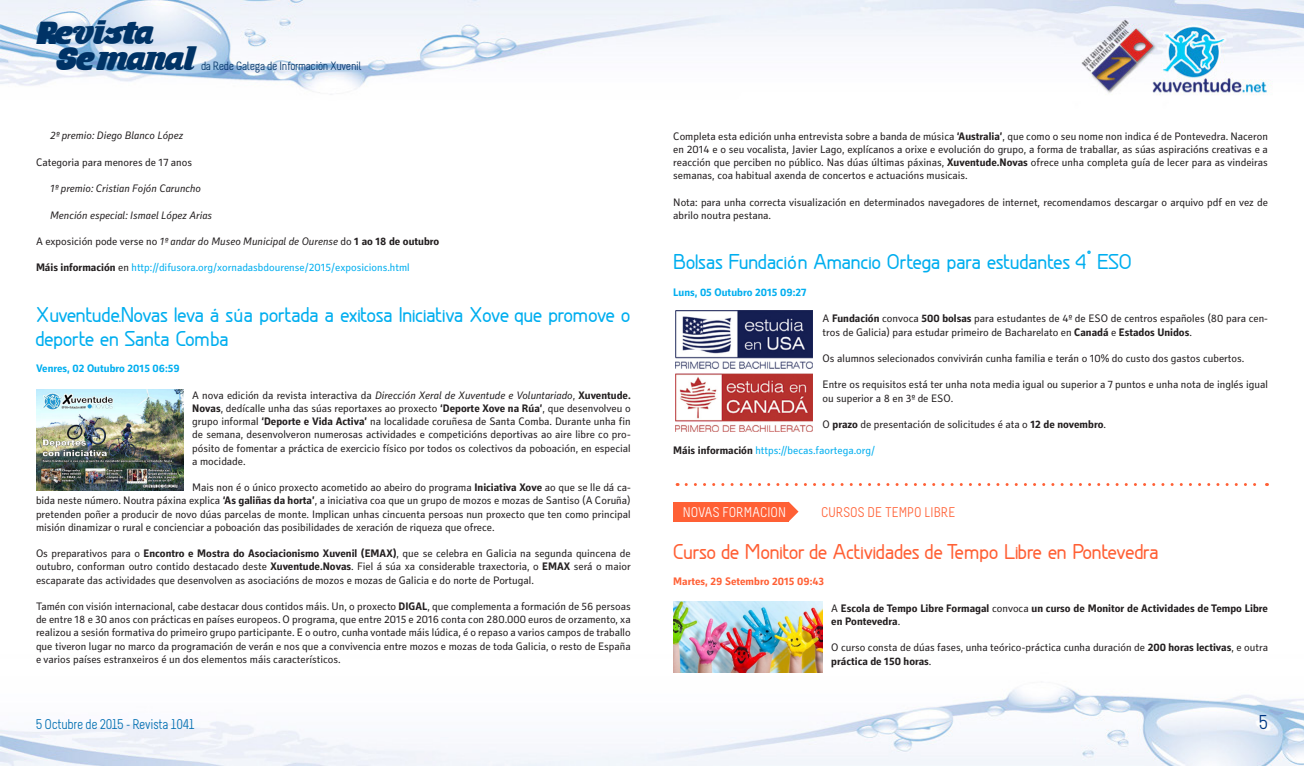
<style>
.page{position:relative;width:1304px;height:766px;background:#fff}
.page>*{position:absolute;margin:0;border:0;box-sizing:border-box;transform-origin:0 0}
.t1{font:33px/26px "Musa Ornata";letter-spacing:-.01em;color:#036}
.t2{font:700 20px/24px "Greyscale Basic";letter-spacing:-.03em;color:#00aeef}
.t3{font:700 20px "Greyscale Basic";letter-spacing:-.03em;color:#ff6035}
.t4{font:20px "Melbourne";color:#003882}
.t5{font:14px "Melbourne";letter-spacing:-.025em;color:#006fb2}
.t6{font:14px "Melbourne";color:#ff6035}
.t7{font:14px "Melbourne";color:#fff}
.t8{font:12px "Melbourne";letter-spacing:-.025em;color:#036}
.t9{font:11px/13.2px "Secca Std Demo";color:#231f20;text-align:justify}
.t10{font:italic 11px "Secca Std Demo";color:#231f20}
.t11{font:11px "Secca Std Demo";color:#00aeef}
.t12{font:700 11px/13.2px "Secca Std Demo";color:#231f20}
.t13{font:700 11px "Secca Std Demo";color:#00aeef}
.t14{font:700 11px "Secca Std Demo";color:#ff6035}
.s1{font-style:normal}
.s2{font-weight:700;font-style:normal}
.s3{font-weight:700;color:#231f20}
.s4{color:#231f20}
.s5{font-style:italic}
.s6{font-weight:700}
.s7{font-weight:400}
</style>
<div class="page">
<img style="left:0;top:0;width:1304px;height:765px">
<svg style="left:686px;top:483px;width:581px;height:3px"></svg>
<div style="left:673px;top:501px;width:116px;height:20px;background:#ff6035"></div>
<svg style="left:779px;top:501px;width:19px;height:20px"></svg>
<img style="left:36px;top:389px;width:148px;height:102px">
<img style="left:675px;top:310px;width:137px;height:121px">
<img style="left:673px;top:601px;width:150px;height:71px">
<h1 class="t1" style="left:55px;top:19px;width:142px;text-indent:-19px">Revista<br>Semanal</h1>
<p class="t8" style="left:201px;top:59px;width:162px">da Rede Galega de Información Xuvenil</p>
<p class="t10" style="left:50px;top:129px;width:135px">2º premio: Diego Blanco López</p>
<p class="t9" style="left:36px;top:156px;width:158px">Categoria para menores de 17 anos</p>
<p class="t10" style="left:50px;top:182px;width:152px">1º premio: Cristian Fojón Caruncho</p>
<p class="t10" style="left:50px;top:208px;width:164px">Mención especial: Ismael López Arias</p>
<p class="t10" style="left:36px;top:235px;width:405px"><span class="s1">A exposición pode verse no</span> 1º andar do Museo Municipal de Ourense <span class="s1">do</span> <span class="s2">1 ao 18 de outubro</span></p>
<p class="t11" style="left:36px;top:261px;width:375px"><span class="s3">Máis información</span> <span class="s4">en</span> http://difusora.org/xornadasbdourense/2015/exposicions.html</p>
<h2 class="t2" style="left:36px;top:301px;width:596px">Xuventude.Novas leva á súa portada a exitosa Iniciativa Xove que promove o deporte en Santa Comba</h2>
<p class="t13" style="left:36px;top:362px;width:145px">Venres, 02 Outubro 2015 06:59</p>
<p class="t9" style="left:192px;top:388px;width:440px">A nova edición da revista interactiva da <span class="s5">Dirección Xeral de Xuventude e Voluntariado</span>, <span class="s6">Xuventude.<br>Novas</span>, dedícalle unha das súas reportaxes ao proxecto <span class="s6">‘Deporte Xove na Rúa’</span>, que desenvolveu o grupo informal <span class="s6">‘Deporte e Vida Activa’</span> na localidade coruñesa de Santa Comba. Durante unha fin de semana, desenvolveron numerosas actividades e competicións deportivas ao aire libre co pro&shy;pósito de fomentar a práctica de exercicio físico por todos os colectivos da poboación, en especial a mocidade.</p>
<p class="t9" style="left:36px;top:481px;width:596px;text-indent:156px">Mais non é o único proxecto acometido ao abeiro do programa <span class="s6">Iniciativa Xove</span> ao que se lle dá ca&shy;bida neste número. Noutra páxina explica <span class="s6">‘As galiñas da horta’</span>, a iniciativa coa que un grupo de mozos e mozas de Santiso (A Coruña) pretenden poñer a producir de novo dúas parcelas de monte. Implican unhas cincuenta persoas nun proxecto que ten como principal misión dinamizar o rural e concienciar a poboación das posibilidades de xeración de riqueza que ofrece.</p>
<p class="t9" style="left:36px;top:547px;width:596px">Os preparativos para o <span class="s6">Encontro e Mostra do Asociacionismo Xuvenil (EMAX)</span>, que se celebra en Galicia na segunda quincena de outubro, conforman outro contido destacado deste <span class="s6">Xuventude.Novas</span>. Fiel á súa xa considerable traxectoria, o <span class="s6">EMAX</span> será o maior escaparate das actividades que desenvolven as asociacións de mozos e mozas de Galicia e do norte de Portugal.</p>
<p class="t9" style="left:36px;top:600px;width:596px">Tamén con visión internacional, cabe destacar dous contidos máis. Un, o proxecto <span class="s6">DIGAL</span>, que complementa a formación de 56 persoas de entre 18 e 30 anos con prácticas en países europeos. O programa, que entre 2015 e 2016 conta con 280.000 euros de orzamento, xa realizou a sesión formativa do primeiro grupo participante. E o outro, cunha vontade máis lúdica, é o repaso a varios campos de traballo que tiveron lugar no marco da programación de verán e nos que a convivencia entre mozos e mozas de toda Galicia, o resto de España e varios países estranxeiros é un dos elementos máis característicos.</p>
<p class="t9" style="left:673px;top:130px;width:596px">Completa esta edición unha entrevista sobre a banda de música <span class="s6">‘Australia’</span>, que como o seu nome non indica é de Pontevedra. Naceron en 2014 e o seu vocalista, Javier Lago, explícanos a orixe e evolución do grupo, a forma de traballar, as súas aspiracións creativas e a reacción que perciben no público. Nas dúas últimas páxinas, <span class="s6">Xuventude.Novas</span> ofrece unha completa guía de lecer para as vindeiras semanas, coa habitual axenda de concertos e actuacións musicais.</p>
<p class="t9" style="left:673px;top:196px;width:596px">Nota: para unha correcta visualización en determinados navegadores de internet, recomendamos descargar o arquivo pdf en vez de abrilo noutra pestana.</p>
<h2 class="t2" style="left:673px;top:249px;width:460px">Bolsas Fundación Amancio Ortega para estudantes 4º ESO</h2>
<p class="t13" style="left:673px;top:286px;width:135px">Luns, 05 Outubro 2015 09:27</p>
<p class="t9" style="left:823px;top:312px;width:447px">A <span class="s6">Fundación</span> convoca <span class="s6">500 bolsas</span> para estudantes de 4º de ESO de centros españoles (80 para cen&shy;tros de Galicia) para estudar primeiro de Bacharelato en <span class="s6">Canadá</span> e <span class="s6">Estados Unidos</span>.</p>
<p class="t9" style="left:823px;top:352px;width:423px">Os alumnos selecionados convivirán cunha familia e terán o 10% do custo dos gastos cubertos.</p>
<p class="t9" style="left:823px;top:378px;width:447px">Entre os requisitos está ter unha nota media igual ou superior a 7 puntos e unha nota de inglés igual ou superior a 8 en 3º de ESO.</p>
<p class="t9" style="left:823px;top:418px;width:285px">O <span class="s6">prazo</span> de presentación de solicitudes é ata o <span class="s6">12 de novembro</span>.</p>
<p class="t11" style="left:673px;top:444px;width:203px"><span class="s3">Máis información</span> https://becas.faortega.org/</p>
<p class="t7" style="left:683px;top:504px;width:55px">NOVAS Forma</p>
<p class="t7" style="left:760px;top:504px;width:25px">ciOn</p>
<p class="t6" style="left:821px;top:504px;width:136px">CURSOS DE TEMPO LIBRE</p>
<h2 class="t3" style="left:673px;top:539px;width:487px">Curso de Monitor de Actividades de Tempo Libre en Pontevedra</h2>
<p class="t14" style="left:673px;top:575px;width:153px">Martes, 29 Setembro 2015 09:43</p>
<p class="t12" style="left:831px;top:601px;width:438px"><span class="s7">A</span> Escola de Tempo Libre Formagal <span class="s7">convoca</span> un curso de Monitor de Actividades de Tempo Libre en Pontevedra<span class="s7">.</span></p>
<p class="t9" style="left:831px;top:641px;width:438px">O curso consta de dúas fases, unha teórico-práctica cunha duración de <span class="s6">200 horas lectivas</span>, e outra <span class="s6">práctica de 150 horas</span>.</p>
<p class="t5" style="left:36px;top:717px;width:160px">5 Octubre de 2015 - Revista 1041</p>
<h2 class="t4" style="left:1259px;top:711px;width:10px">5</h2>
</div>
